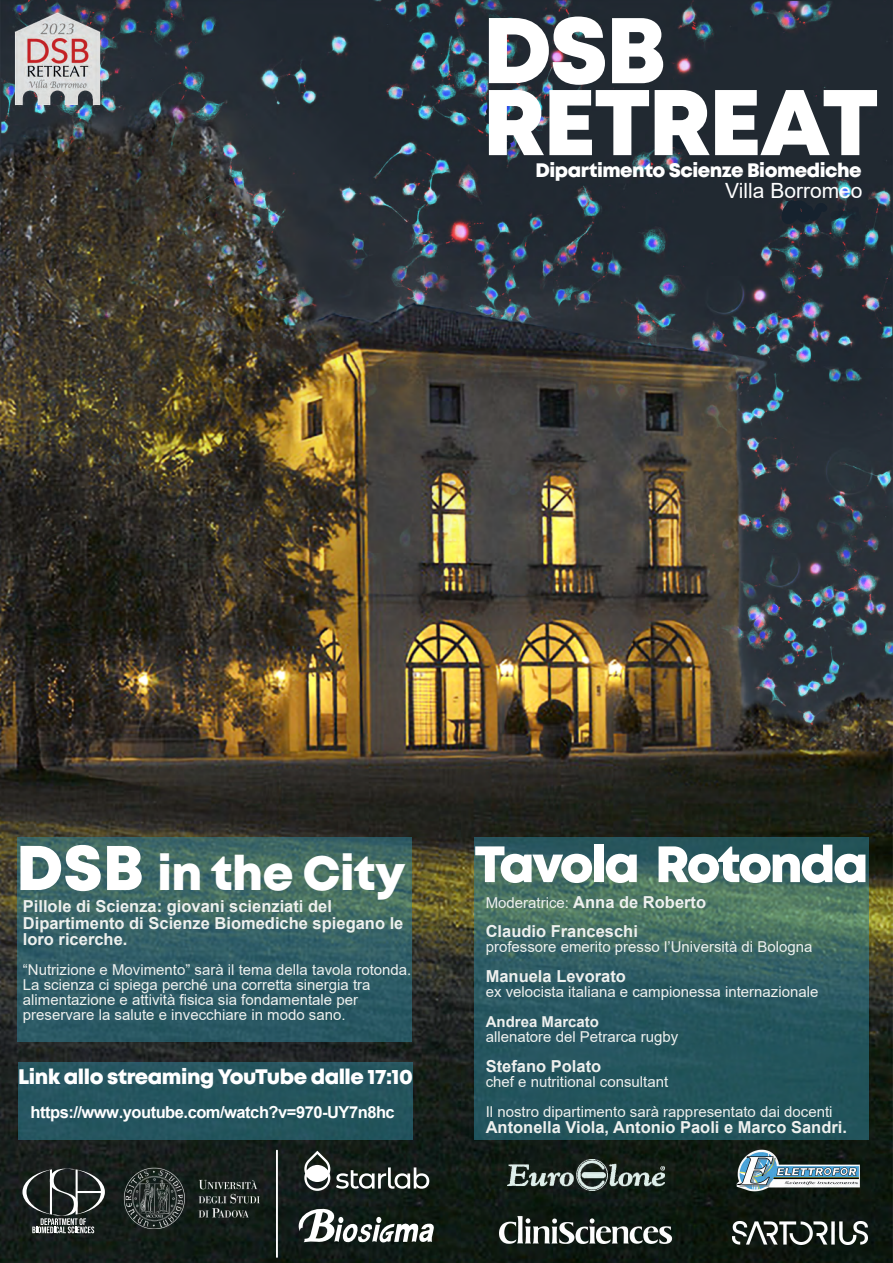
<style>
.page{position:relative;width:893px;height:1263px;background:#fff}
.page>*{position:absolute;margin:0;border:0;box-sizing:border-box;transform-origin:0 0}
.t1{font:93px/72px "Mont Heavy DEMO";letter-spacing:-.025em;color:#fff}
.t2{font:51px "Mont Heavy DEMO";letter-spacing:-.045em;color:#fff}
.t3{font:48px "Mont Heavy DEMO";letter-spacing:-.01em;color:#fff}
.t4{font:21px "Mont Heavy DEMO";letter-spacing:-.025em;color:#fff}
.t5{font:21px "Arial";color:#fff}
.t6{font:19.5px "Mont Heavy DEMO";letter-spacing:-.025em;color:#fff}
.t7{font:700 16.5px/16.5px "Arial";color:#eef0ee}
.t8{font:700 16.5px "Arial";letter-spacing:-.03em;color:#fff}
.t9{font:15px/15px "Arial";color:#eef0ee}
.t10{font:700 15px "Arial";color:#eef0ee}
.s1{font-size:63px}
.s2{font-weight:400;font-size:15px}
</style>
<div class="page">
<img style="left:0;top:0;width:893px;height:1263px">
<svg style="left:22px;top:1168px;width:83px;height:65px;background:#434947"></svg>
<img style="left:122px;top:1167px;width:137px;height:61px">
<svg style="left:276px;top:1149px;width:2px;height:109px"></svg>
<svg style="left:294px;top:1206px;width:140px;height:37px"></svg>
<svg style="left:304px;top:1151px;width:26px;height:40px"></svg>
<svg style="left:336px;top:1167px;width:93px;height:22px"></svg>
<img style="left:737px;top:1149px;width:123px;height:42px">
<img style="left:507px;top:1160px;width:158px;height:31px">
<svg style="left:17px;top:837px;width:394px;height:204px;background:#366265"></svg>
<img style="left:9px;top:9px;width:98px;height:102px">
<svg style="left:665px;top:130px;width:23px;height:20px"></svg>
<svg style="left:502px;top:133px;width:13px;height:16px"></svg>
<svg style="left:483px;top:99px;width:13px;height:25px"></svg>
<img style="left:732px;top:1221px;width:135px;height:24px">
<img style="left:498px;top:1215px;width:174px;height:29px">
<svg style="left:781px;top:199px;width:80px;height:26px;background:#202c38"></svg>
<svg style="left:474px;top:837px;width:395px;height:303px;background:#315e5f"></svg>
<div style="left:18px;top:1062px;width:395px;height:78px;background:#25555e"></div>
<h1 class="t1" style="left:483px;top:19px;width:398px">DSB<br>RETREAT</h1>
<h3 class="t5" style="left:725px;top:176px;width:139px">Villa Borromeo</h3>
<h3 class="t6" style="left:536px;top:159px;width:328px">Dipartimento Scienze Biomediche</h3>
<h3 class="t3" style="left:16px;top:846px;width:390px"><span class="s1">DSB</span> in the City</h3>
<p class="t7" style="left:23px;top:898px;width:382px">Pillole di Scienza: giovani scienziati del<br>Dipartimento di Scienze Biomediche spiegano le loro ricerche.</p>
<p class="t9" style="left:23px;top:962px;width:390px">“Nutrizione e Movimento” sarà il tema della tavola rotonda.<br>La scienza ci spiega perché una corretta sinergia tra alimentazione e attività fisica sia fondamentale per preservare la salute e invecchiare in modo sano.</p>
<h3 class="t4" style="left:18px;top:1064px;width:396px">Link allo streaming YouTube dalle 17:10</h3>
<p class="t8" style="left:30px;top:1101px;width:366px">https://www.youtube.com/watch?v=970-UY7n8hc</p>
<h2 class="t2" style="left:474px;top:835px;width:396px">Tavola Rotonda</h2>
<p class="t7" style="left:486px;top:888px;width:222px;line-height:28.5px"><span class="s2">Moderatrice:</span> Anna de Roberto<br>Claudio Franceschi</p>
<p class="t9" style="left:486px;top:939px;width:328px">professore emerito presso l’Università di Bologna</p>
<p class="t7" style="left:486px;top:968px;width:142px">Manuela Levorato</p>
<p class="t9" style="left:486px;top:984px;width:334px">ex velocista italiana e campionessa internazionale</p>
<p class="t10" style="left:486px;top:1011px;width:115px">Andrea Marcato</p>
<p class="t9" style="left:486px;top:1029px;width:194px">allenatore del Petrarca rugby</p>
<p class="t7" style="left:486px;top:1058px;width:117px">Stefano Polato</p>
<p class="t9" style="left:486px;top:1066px;width:348px;line-height:30px">chef e nutritional consultant<br>Il nostro dipartimento sarà rappresentato dai docenti</p>
<p class="t7" style="left:486px;top:1119px;width:363px">Antonella Viola, Antonio Paoli e Marco Sandri.</p>
</div>
